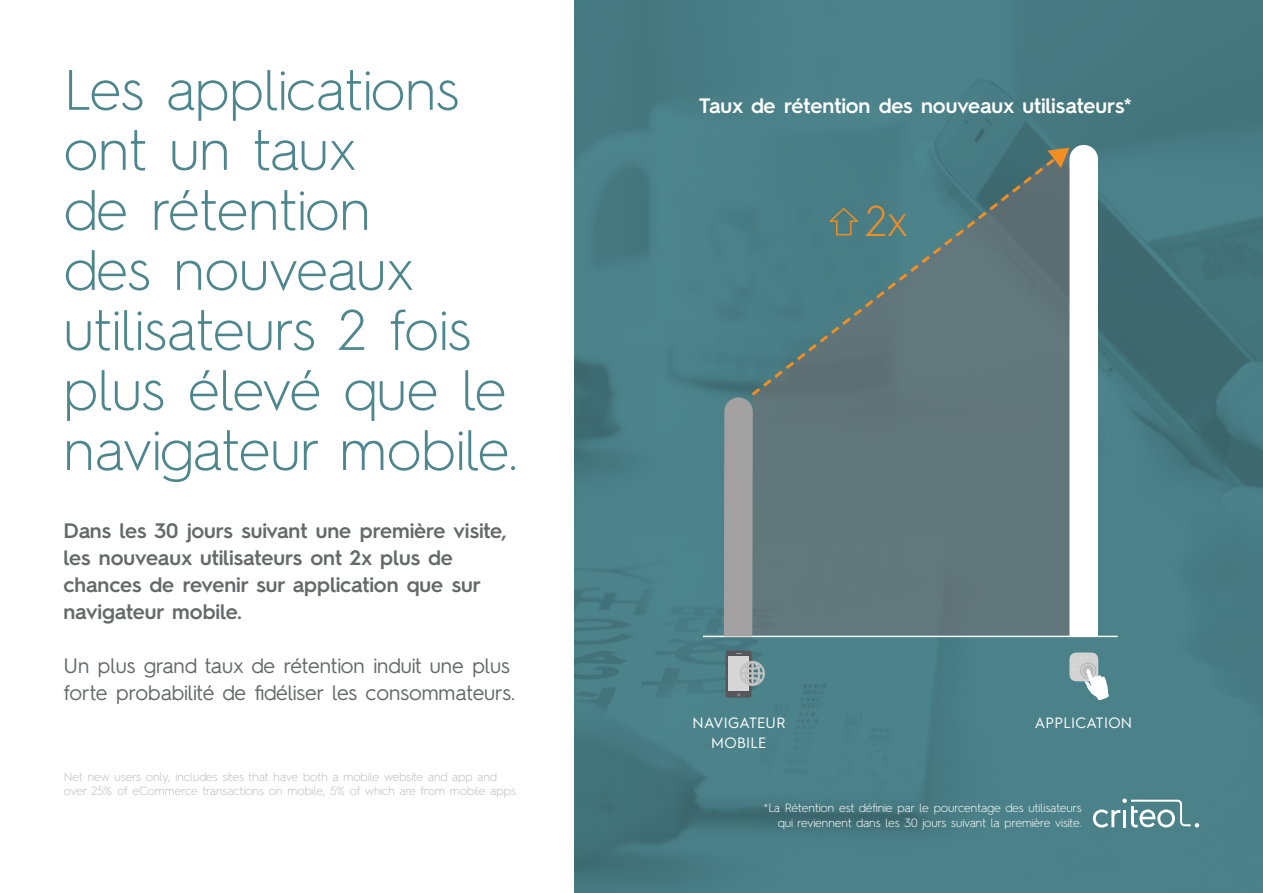
<style>
.page{position:relative;width:1263px;height:893px;background:#fff}
.page>*{position:absolute;margin:0;border:0;box-sizing:border-box;transform-origin:0 0}
.t1{font:300 57px/60px "Hurme Geometric Sans 2";letter-spacing:-.005em;color:#4e868e}
.t2{font:300 43.05px "Hurme Geometric Sans 2";color:#f28e22}
.t3{font:600 21px/27px "Hurme Geometric Sans 2";color:#66686a}
.t4{font:21px/27px "Hurme Geometric Sans 2";color:#66686a}
.t5{font:600 21px "Hurme Geometric Sans 2";letter-spacing:-.005em;color:#fff}
.t6{font:15px/20.1px "Hurme Geometric Sans 2";letter-spacing:.02em;color:#fff;text-align:center}
.t7{font:300 12px/14.4px "Hurme Geometric Sans 2";color:#bbbcbd}
.t8{font:300 12px/14.4px "Hurme Geometric Sans 2";letter-spacing:-.005em;color:#fff;text-align:right}
</style>
<div class="page">
<img style="left:575px;top:0;width:688px;height:893px">
<svg style="left:1093px;top:798px;width:106px;height:29px"></svg>
<div style="left:753px;top:398px;width:294px;height:237px;background:#62777b"></div>
<hr style="left:703px;top:636px;width:415px;height:1px;background:#fff">
<div style="left:724px;top:397px;width:29px;height:239px;background:#a2a0a1"></div>
<svg style="left:748px;top:144px;width:325px;height:254px;background:#55797e"></svg>
<svg style="left:1047px;top:145px;width:51px;height:491px"></svg>
<svg style="left:1069px;top:653px;width:40px;height:47px"></svg>
<div style="left:725px;top:650px;width:26px;height:48px;background:#56575a;border-radius:2px"></div>
<div style="left:728px;top:656px;width:21px;height:35px;background:#d7d6d7"></div>
<svg style="left:740px;top:661px;width:25px;height:25px"></svg>
<h1 class="t1" style="left:64px;top:57px;width:456px">Les applications ont un taux<br>de rétention<br>des nouveaux utilisateurs 2 fois plus élevé que le navigateur mobile.</h1>
<h3 class="t3" style="left:63px;top:516px;width:445px">Dans les 30 jours suivant une première visite, les nouveaux utilisateurs ont 2x plus de chances de revenir sur application que sur navigateur mobile.</h3>
<h3 class="t4" style="left:63px;top:651px;width:453px">Un plus grand taux de rétention induit une plus forte probabilité de fidéliser les consommateurs.</h3>
<p class="t7" style="left:64px;top:769px;width:455px">Net new users only; includes sites that have both a mobile website and app and over 25% of eCommerce transactions on mobile, 5% of which are from mobile apps.</p>
<h3 class="t5" style="left:699px;top:91px;width:434px">Taux de rétention des nouveaux utilisateurs*</h3>
<h2 class="t2" style="left:865px;top:191px;width:44px">2x</h2>
<p class="t6" style="left:693px;top:711px;width:94px">NAVIGATEUR<br>MOBILE</p>
<p class="t6" style="left:1035px;top:711px;width:99px">APPLICATION</p>
<p class="t8" style="left:763px;top:800px;width:320px">*La Rétention est définie par le pourcentage des utilisateurs qui reviennent dans les 30 jours suivant la première visite.</p>
</div>
